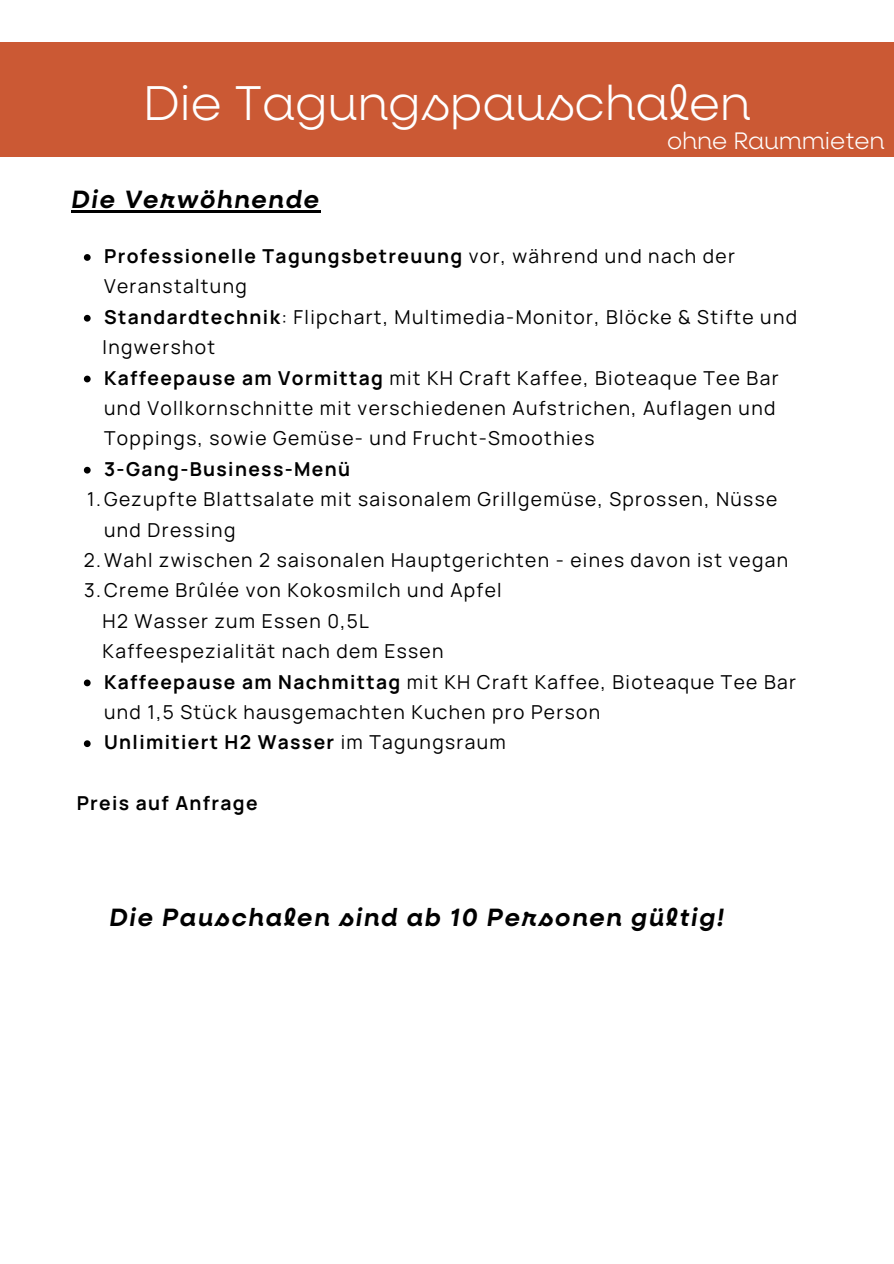
<style>
.page{position:relative;width:894px;height:1264px;background:#fff}
.page>*{position:absolute;margin:0;border:0;box-sizing:border-box;transform-origin:0 0}
.t1{font:300 49.05px "Neulis";color:#fff}
.t2{font:italic 600 25.05px "Neulis";letter-spacing:.07em;color:#000}
.t3{font:300 24px "Neulis";color:#fff}
.t4{font:19.2px/30.3px "Manrope";letter-spacing:.07em;color:#000}
.t5{font:700 19.2px "Manrope";letter-spacing:.07em;color:#000}
.s1{font-weight:700}
.s2{font-weight:400}
</style>
<div class="page">
<div style="left:0;top:43px;width:893px;height:113px;background:#cb5934"></div>
<hr style="left:71px;top:210px;width:250px;height:2px;background:#000">
<svg style="left:84px;top:254px;width:7px;height:7px"></svg>
<svg style="left:84px;top:315px;width:7px;height:6px"></svg>
<svg style="left:84px;top:375px;width:7px;height:7px"></svg>
<svg style="left:84px;top:467px;width:7px;height:6px"></svg>
<svg style="left:84px;top:679px;width:7px;height:7px"></svg>
<svg style="left:84px;top:740px;width:7px;height:7px"></svg>
<p class="t1" style="left:143px;top:73px;width:608px">Die Tagungspauschalen</p>
<p class="t3" style="left:666px;top:126px;width:219px">ohne Raummieten</p>
<h1 class="t2" style="left:71px;top:184px;width:249px">Die Verwöhnende</h1>
<h3 class="t4" style="left:104px;top:240px;width:632px"><span class="s1">Professionelle Tagungsbetreuung</span> vor, während und nach der<br>Veranstaltung</h3>
<h2 class="t4" style="left:104px;top:301px;width:694px"><span class="s1">Standardtechnik</span>: Flipchart, Multimedia-Monitor, Blöcke &amp; Stifte und</h2>
<p class="t4" style="left:103px;top:332px;width:114px">Ingwershot</p>
<p class="t4" style="left:104px;top:362px;width:675px"><span class="s1">Kaffeepause am Vormittag</span> mit KH Craft Kaffee, Bioteaque Tee Bar und Vollkornschnitte mit verschiedenen Aufstrichen, Auflagen und<br>Toppings, sowie Gemüse- und Frucht-Smoothies</p>
<p class="t5" style="left:104px;top:455px;width:247px">3-Gang-Business-Menü</p>
<p class="t4" style="left:104px;top:483px;width:674px;text-indent:-17px">1.Gezupfte Blattsalate mit saisonalem Grillgemüse, Sprossen, Nüsse und Dressing</p>
<p class="t4" style="left:84px;top:544px;width:706px">2.Wahl zwischen 2 saisonalen Hauptgerichten - eines davon ist vegan</p>
<p class="t4" style="left:84px;top:575px;width:419px">3.Creme Brûlée von Kokosmilch und Apfel</p>
<p class="t4" style="left:103px;top:605px;width:268px">H2 Wasser zum Essen 0,5L</p>
<p class="t4" style="left:103px;top:635px;width:342px">Kaffeespezialität nach dem Essen</p>
<p class="t4" style="left:104px;top:666px;width:693px"><span class="s1">Kaffeepause am Nachmittag</span> mit KH Craft Kaffee, Bioteaque Tee Bar und 1,5 Stück hausgemachten Kuchen pro Person</p>
<p class="t5" style="left:104px;top:728px;width:403px">Unlimitiert H2 Wasser <span class="s2">im Tagungsraum</span></p>
<p class="t5" style="left:77px;top:789px;width:182px">Preis auf Anfrage</p>
<h4 class="t2" style="left:109px;top:901px;width:616px">Die Pauschalen sind ab 10 Personen gültig!</h4>
</div>
